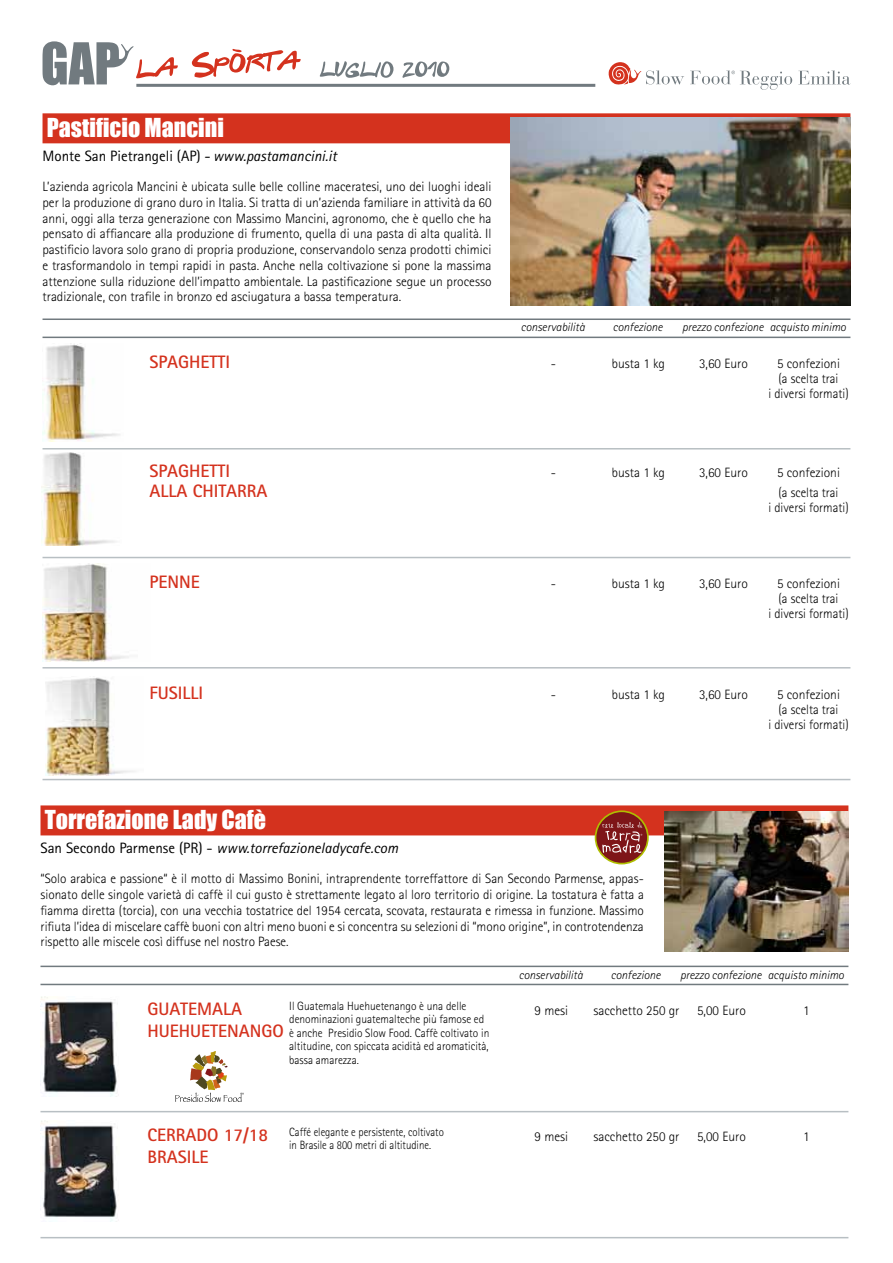
<style>
.page{position:relative;width:893px;height:1263px;background:#fff}
.page>*{position:absolute;margin:0;border:0;box-sizing:border-box;transform-origin:0 0}
.t1{font:24px "Impact";color:#fff}
.t2{font:700 18px "Rotis Sans Serif";color:#d4321e}
.t3{font:italic 15px "Rotis Sans Serif";color:#000}
.t4{font:15px "Rotis Sans Serif";color:#000}
.t5{font:300 13.5px/15.8px "Rotis Sans Serif";color:#000;text-align:center}
.t6{font:300 13.5px/15px "Rotis Sans Serif";color:#000;text-align:center;scale:.95 1}
.t7{font:300 12px/13.5px "Rotis Sans Serif";color:#000;scale:.95 1}
.t8{font:italic 300 12px "Rotis Sans Serif";color:#000}
.t9{font:300 12px/13.5px "Rotis Sans Serif";color:#000;scale:.9 1}
.s1{font-style:italic}
.s2{font-style:normal}
</style>
<div class="page">
<svg style="left:609px;top:62px;width:75px;height:23px"></svg>
<svg style="left:690px;top:70px;width:102px;height:20px"></svg>
<svg style="left:798px;top:70px;width:52px;height:15px"></svg>
<hr style="left:136px;top:84px;width:459px;height:3px;background:#717a7f">
<svg style="left:43px;top:41px;width:258px;height:44px"></svg>
<svg style="left:320px;top:61px;width:129px;height:17px"></svg>
<img style="left:43px;top:563px;width:86px;height:99px">
<div style="left:43px;top:113px;width:807px;height:30px;background:#d4321e"></div>
<hr style="left:43px;top:318px;width:807px;height:2px;background:#717a7f">
<hr style="left:43px;top:337px;width:807px;height:1px;background:#717a7f">
<img style="left:42px;top:452px;width:74px;height:93px">
<img style="left:43px;top:344px;width:77px;height:97px">
<hr style="left:43px;top:448px;width:807px;height:1px;background:#b8bfc3">
<hr style="left:43px;top:557px;width:807px;height:1px;background:#b8bfc3">
<hr style="left:43px;top:667px;width:807px;height:1px;background:#b8bfc3">
<hr style="left:43px;top:779px;width:807px;height:1px;background:#b8bfc3">
<img style="left:510px;top:117px;width:340px;height:189px">
<img style="left:46px;top:677px;width:89px;height:98px">
<img style="left:40px;top:996px;width:78px;height:101px">
<div style="left:40px;top:805px;width:808px;height:30px;background:#d4321e"></div>
<hr style="left:40px;top:966px;width:808px;height:1px;background:#717a7f">
<hr style="left:40px;top:984px;width:808px;height:1px;background:#717a7f">
<hr style="left:40px;top:1111px;width:808px;height:1px;background:#b8bfc3">
<hr style="left:40px;top:1237px;width:808px;height:1px;background:#b8bfc3">
<svg style="left:175px;top:1051px;width:69px;height:51px"></svg>
<img style="left:40px;top:1120px;width:78px;height:101px">
<img style="left:665px;top:812px;width:183px;height:140px">
<svg style="left:596px;top:811px;width:52px;height:53px"></svg>
<div style="left:595px;top:810px;width:54px;height:54px;border:2px solid #afbe00;border-radius:50%"></div>
<svg style="left:602px;top:822px;width:40px;height:31px"></svg>
<h1 class="t1" style="left:47px;top:109px;width:179px">Pastificio Mancini</h1>
<p class="t4" style="left:43px;top:147px;width:296px">Monte San Pietrangeli (AP) <span class="s1">- www.pastamancini.it</span></p>
<p class="t5" style="left:42px;top:179px;width:451px;text-align:justify">L’azienda agricola Mancini è ubicata sulle belle colline maceratesi, uno dei luoghi ideali per la produzione di grano duro in Italia. Si tratta di un’azienda familiare in attività da 60 anni, oggi alla terza generazione con Massimo Mancini, agronomo, che è quello che ha pensato di affiancare alla produzione di frumento, quella di una pasta di alta qualità. Il pastificio lavora solo grano di propria produzione, conservandolo senza prodotti chimici e trasformandolo in tempi rapidi in pasta. Anche nella coltivazione si pone la massima attenzione sulla riduzione dell’impatto ambientale. La pastificazione segue un processo tradizionale, con trafile in bronzo ed asciugatura a bassa temperatura.</p>
<p class="t8" style="left:521px;top:320px;width:65px">conservabilità</p>
<p class="t8" style="left:613px;top:320px;width:51px">confezione</p>
<p class="t8" style="left:682px;top:320px;width:165px">prezzo confezione acquisto minimo</p>
<h2 class="t2" style="left:149px;top:350px;width:82px">SPAGHETTI</h2>
<p class="t5" style="left:551px;top:355px;width:7px">-</p>
<p class="t5" style="left:612px;top:355px;width:55px">busta 1 kg</p>
<p class="t5" style="left:699px;top:355px;width:50px">3,60 Euro</p>
<p class="t5" style="left:768px;top:356px;width:82px;line-height:15px">5 confezioni<br>(a scelta trai<br>i diversi formati)</p>
<h2 class="t2" style="left:149px;top:460px;width:82px">SPAGHETTI</h2>
<p class="t5" style="left:551px;top:465px;width:7px">-</p>
<p class="t5" style="left:612px;top:465px;width:55px">busta 1 kg</p>
<p class="t5" style="left:699px;top:465px;width:50px">3,60 Euro</p>
<p class="t5" style="left:777px;top:465px;width:64px">5 confezioni</p>
<h2 class="t2" style="left:149px;top:479px;width:119px">ALLA CHITARRA</h2>
<p class="t6" style="left:768px;top:485px;width:86px">(a scelta trai<br>i diversi formati)</p>
<h2 class="t2" style="left:149px;top:571px;width:52px">PENNE</h2>
<p class="t5" style="left:551px;top:576px;width:7px">-</p>
<p class="t5" style="left:612px;top:576px;width:55px">busta 1 kg</p>
<p class="t5" style="left:699px;top:576px;width:50px">3,60 Euro</p>
<p class="t5" style="left:768px;top:576px;width:82px;line-height:15px">5 confezioni<br>(a scelta trai<br>i diversi formati)</p>
<h2 class="t2" style="left:149px;top:681px;width:55px">FUSILLI</h2>
<p class="t5" style="left:551px;top:686px;width:7px">-</p>
<p class="t5" style="left:612px;top:686px;width:55px">busta 1 kg</p>
<p class="t5" style="left:699px;top:686px;width:50px">3,60 Euro</p>
<p class="t5" style="left:768px;top:686px;width:82px;line-height:15px">5 confezioni<br>(a scelta trai<br>i diversi formati)</p>
<h1 class="t1" style="left:45px;top:801px;width:223px">Torrefazione Lady Cafè</h1>
<p class="t3" style="left:40px;top:839px;width:359px"><span class="s2">San Secondo Parmense (PR) -</span> www.torrefazioneladycafe.com</p>
<p class="t5" style="left:40px;top:871px;width:605px;text-align:justify">“Solo arabica e passione“ è il motto di Massimo Bonini, intraprendente torreffattore di San Secondo Parmense, appas&shy;sionato delle singole varietà di caffè il cui gusto è strettamente legato al loro territorio di origine. La tostatura è fatta a fiamma diretta (torcia), con una vecchia tostatrice del 1954 cercata, scovata, restaurata e rimessa in funzione. Massimo rifiuta l’idea di miscelare caffè buoni con altri meno buoni e si concentra su selezioni di “mono origine”, in controtendenza rispetto alle miscele così diffuse nel nostro Paese.</p>
<p class="t8" style="left:519px;top:968px;width:65px">conservabilità</p>
<p class="t8" style="left:611px;top:968px;width:51px">confezione</p>
<p class="t8" style="left:680px;top:968px;width:165px">prezzo confezione acquisto minimo</p>
<p class="t7" style="left:289px;top:999px;width:212px">Il Guatemala Huehuetenango è una delle denominazioni guatemalteche più famose ed è anche Presidio Slow Food. Caffè coltivato in altitudine, con spiccata acidità ed aromaticità, bassa amarezza.</p>
<h2 class="t2" style="left:147px;top:997px;width:96px">GUATEMALA</h2>
<p class="t5" style="left:535px;top:1002px;width:35px">9 mesi</p>
<p class="t5" style="left:593px;top:1002px;width:88px">sacchetto 250 gr</p>
<p class="t5" style="left:697px;top:1002px;width:50px">5,00 Euro</p>
<p class="t5" style="left:803px;top:1002px;width:8px">1</p>
<h2 class="t2" style="left:147px;top:1020px;width:138px">HUEHUETENANGO</h2>
<h2 class="t2" style="left:147px;top:1123px;width:122px">CERRADO 17/18</h2>
<p class="t5" style="left:535px;top:1128px;width:35px">9 mesi</p>
<p class="t5" style="left:593px;top:1128px;width:88px">sacchetto 250 gr</p>
<p class="t5" style="left:697px;top:1128px;width:50px">5,00 Euro</p>
<p class="t5" style="left:803px;top:1128px;width:8px">1</p>
<h2 class="t2" style="left:147px;top:1146px;width:62px">BRASILE</h2>
<p class="t9" style="left:289px;top:1125px;width:173px">Caffé elegante e persistente, coltivato in Brasile a 800 metri di altitudine.</p>
</div>
